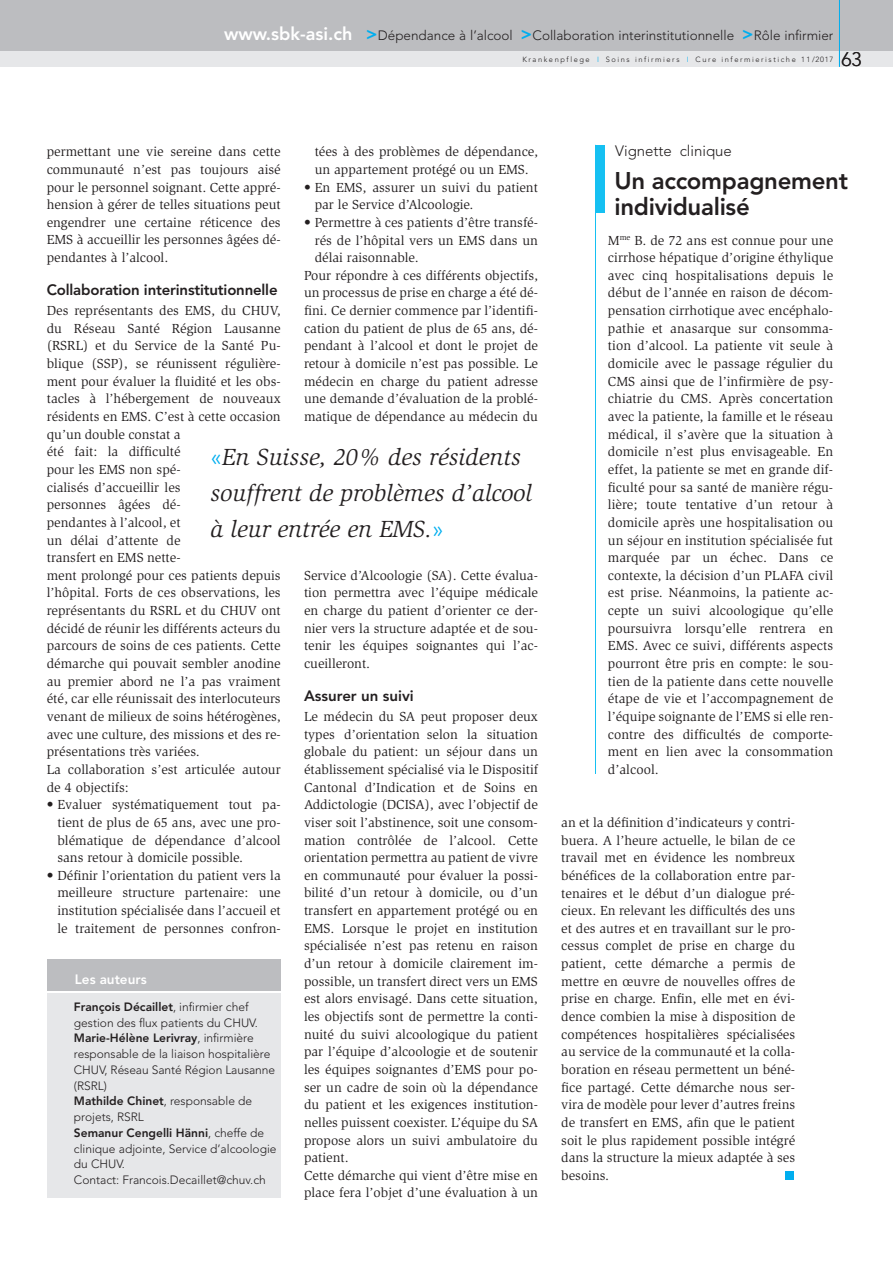
<style>
.page{position:relative;width:893px;height:1263px;background:#fff}
.page>*{position:absolute;margin:0;border:0;box-sizing:border-box;transform-origin:0 0}
.t1{font:italic 24px/36px "Slimbach";color:#231f20}
.t2{font:800 24px/25.5px "Avenir";letter-spacing:-.01em;color:#231f20}
.t3{font:300 19.5px "Avenir";color:#231f20}
.t4{font:800 15px "Avenir";letter-spacing:-.01em;color:#231f20}
.t5{font:300 15px "Avenir";color:#231f20}
.t6{font:13.5px/17.7px "Slimbach";color:#231f20;text-align:justify}
.t7{font:300 13.5px "Avenir";color:#231f20}
.t8{font:800 13.5px "Avenir";color:#fff}
.t9{font:300 12px/15.8px "Avenir";color:#231f20}
.t10{font:300 7.5px "Avenir";letter-spacing:.21em;color:#231f20}
.s1{font-weight:800;font-size:18px;color:#fff}
.s2{font-weight:800;font-size:18px;color:#00aeef}
.s3{color:#00aeef}
.s4{font-family:"Avenir";font-weight:300;font-style:normal;color:#00aeef}
.s5{font-weight:800}
</style>
<div class="page">
<div style="left:0;top:51px;width:893px;height:16px;background:#e6e7e9"></div>
<div style="left:785px;top:1171px;width:9px;height:9px;background:#00aeef"></div>
<div style="left:0;top:0;width:893px;height:51px;background:#bcbdc0"></div>
<hr style="left:839px;top:0;width:1px;height:67px;background:#00aeef">
<div style="left:47px;top:993px;width:234px;height:204px;background:#e6e7e9"></div>
<div style="left:47px;top:959px;width:234px;height:31px;background:#bcbdc0"></div>
<div style="left:595px;top:145px;width:10px;height:68px;background:#15c0f2"></div>
<hr style="left:595px;top:145px;width:1px;height:629px;background:#15c0f2">
<p class="t7" style="left:224px;top:30px;width:611px"><span class="s1">www.sbk-asi.ch</span> <span class="s2">&gt;</span>Dépendance à l’alcool <span class="s2">&gt;</span>Collaboration interinstitutionnelle <span class="s2">&gt;</span>Rôle infirmier</p>
<p class="t10" style="left:522px;top:56px;width:313px">Krankenpflege <span class="s3">I</span> Soins infirmiers <span class="s3">I</span> Cure infermieristiche 11/2017</p>
<h2 class="t3" style="left:841px;top:51px;width:22px">63</h2>
<p class="t6" style="left:315px;top:144px;width:225px">tées à des problèmes de dépendance, un appartement protégé ou un EMS.</p>
<p class="t6" style="left:315px;top:179px;width:225px;text-indent:-11px">• En EMS, assurer un suivi du patient par le Service d’Alcoologie.</p>
<p class="t6" style="left:304px;top:214px;width:235px">• Permettre à ces patients d’être transfé-</p>
<p class="t6" style="left:315px;top:232px;width:225px">rés de l’hôpital vers un EMS dans un</p>
<p class="t6" style="left:315px;top:250px;width:105px">délai raisonnable.</p>
<p class="t6" style="left:304px;top:267px;width:235px">Pour répondre à ces différents objectifs,</p>
<p class="t6" style="left:304px;top:285px;width:235px">un processus de prise en charge a été dé-</p>
<p class="t6" style="left:304px;top:303px;width:235px">fini. Ce dernier commence par l’identifi-</p>
<p class="t6" style="left:304px;top:320px;width:235px">cation du patient de plus de 65 ans, dé-</p>
<p class="t6" style="left:304px;top:338px;width:235px">pendant à l’alcool et dont le projet de</p>
<p class="t6" style="left:304px;top:356px;width:235px">retour à domicile n’est pas possible. Le</p>
<p class="t6" style="left:304px;top:373px;width:235px">médecin en charge du patient adresse</p>
<p class="t6" style="left:304px;top:391px;width:235px">une demande d’évaluation de la problé-</p>
<p class="t6" style="left:304px;top:409px;width:235px">matique de dépendance au médecin du</p>
<p class="t6" style="left:47px;top:144px;width:235px">permettant une vie sereine dans cette communauté n’est pas toujours aisé pour le personnel soignant. Cette appré&shy;hension à gérer de telles situations peut engendrer une certaine réticence des EMS à accueillir les personnes âgées dé&shy;pendantes à l’alcool.</p>
<p class="t4" style="left:47px;top:284px;width:232px">Collaboration interinstitutionnelle</p>
<p class="t6" style="left:47px;top:303px;width:235px;text-align:left">Des représentants des EMS, du CHUV, du Réseau Santé Région Lausanne (RSRL) et du Service de la Santé Pu&shy;blique (SSP), se réunissent régulière&shy;ment pour évaluer la fluidité et les obs&shy;tacles à l’hébergement de nouveaux résidents en EMS. C’est à cette occasion qu’un double constat a<br>été fait: la difficulté<br>pour les EMS non spé-<br>cialisés d’accueillir les<br>personnes âgées dé-<br>pendantes à l’alcool, et<br>un délai d’attente de<br>transfert en EMS nette-<br>ment prolongé pour ces patients depuis l’hôpital. Forts de ces observations, les représentants du RSRL et du CHUV ont décidé de réunir les différents acteurs du parcours de soins de ces patients. Cette démarche qui pouvait sembler anodine au premier abord ne l’a pas vraiment été, car elle réunissait des interlocuteurs venant de milieux de soins hétérogènes, avec une culture, des missions et des re&shy;présentations très variées.<br>La collaboration s’est articulée autour de 4 objectifs:</p>
<p class="t6" style="left:57px;top:797px;width:225px;text-indent:-11px">• Evaluer systématiquement tout pa&shy;tient de plus de 65 ans, avec une pro&shy;blématique de dépendance d’alcool sans retour à domicile possible.</p>
<p class="t6" style="left:57px;top:867px;width:225px;text-indent:-11px">• Définir l’orientation du patient vers la meilleure structure partenaire: une institution spécialisée dans l’accueil et le traitement de personnes confron-</p>
<h1 class="t1" style="left:211px;top:441px;width:323px"><span class="s4">«</span>En Suisse, 20% des résidents souffrent de problèmes d’alcool à leur entrée en EMS.<span class="s4">»</span></h1>
<p class="t6" style="left:304px;top:567px;width:235px">Service d’Alcoologie (SA). Cette évalua&shy;tion permettra avec l’équipe médicale en charge du patient d’orienter ce der&shy;nier vers la structure adaptée et de sou&shy;tenir les équipes soignantes qui l’ac&shy;cueilleront.</p>
<p class="t4" style="left:304px;top:689px;width:111px">Assurer un suivi</p>
<p class="t6" style="left:304px;top:709px;width:235px;text-align:left">Le médecin du SA peut proposer deux types d’orientation selon la situation globale du patient: un séjour dans un établissement spécialisé via le Dispositif Cantonal d’Indication et de Soins en Addictologie (DCISA), avec l’objectif de viser soit l’abstinence, soit une consom&shy;mation contrôlée de l’alcool. Cette orientation permettra au patient de vivre en communauté pour évaluer la possi&shy;bilité d’un retour à domicile, ou d’un transfert en appartement protégé ou en EMS. Lorsque le projet en institution spécialisée n’est pas retenu en raison d’un retour à domicile clairement im&shy;possible, un transfert direct vers un EMS est alors envisagé. Dans cette situation, les objectifs sont de permettre la conti&shy;nuité du suivi alcoologique du patient par l’équipe d’alcoologie et de soutenir les équipes soignantes d’EMS pour po&shy;ser un cadre de soin où la dépendance du patient et les exigences institution&shy;nelles puissent coexister. L’équipe du SA propose alors un suivi ambulatoire du patient.<br>Cette démarche qui vient d’être mise en place fera l’objet d’une évaluation à un</p>
<p class="t8" style="left:75px;top:974px;width:73px">Les auteurs</p>
<p class="t9" style="left:74px;top:1000px;width:204px"><span class="s5">François Décaillet</span>, infirmier chef gestion des flux patients du CHUV.<br><span class="s5">Marie-Hélène Lerivray</span>, infirmière responsable de la liaison hospitalière<br>CHUV, Réseau Santé Région Lausanne (RSRL)<br><span class="s5">Mathilde Chinet</span>, responsable de projets, RSRL<br><span class="s5">Semanur Cengelli Hänni</span>, cheffe de clinique adjointe, Service d’alcoologie du CHUV.<br>Contact: Francois.Decaillet@chuv.ch</p>
<p class="t5" style="left:615px;top:145px;width:118px">Vignette clinique</p>
<h1 class="t2" style="left:614px;top:170px;width:235px">Un accompagnement individualisé</h1>
<p class="t6" style="left:608px;top:232px;width:227px">M<sup>me</sup> B. de 72 ans est connue pour une cirrhose hépatique d’origine éthylique avec cinq hospitalisations depuis le début de l’année en raison de décom&shy;pensation cirrhotique avec encéphalo&shy;pathie et anasarque sur consomma&shy;tion d’alcool. La patiente vit seule à domicile avec le passage régulier du CMS ainsi que de l’infirmière de psy&shy;chiatrie du CMS. Après concertation avec la patiente, la famille et le réseau médical, il s’avère que la situation à domicile n’est plus envisageable. En effet, la patiente se met en grande dif&shy;ficulté pour sa santé de manière régu&shy;lière; toute tentative d’un retour à domicile après une hospitalisation ou un séjour en institution spécialisée fut marquée par un échec. Dans ce contexte, la décision d’un PLAFA civil est prise. Néanmoins, la patiente ac&shy;cepte un suivi alcoologique qu’elle poursuivra lorsqu’elle rentrera en EMS. Avec ce suivi, différents aspects pourront être pris en compte: le sou&shy;tien de la patiente dans cette nouvelle étape de vie et l’accompagnement de l’équipe soignante de l’EMS si elle ren&shy;contre des difficultés de comporte&shy;ment en lien avec la consommation d’alcool.</p>
<p class="t6" style="left:561px;top:814px;width:235px">an et la définition d’indicateurs y contri&shy;buera. A l’heure actuelle, le bilan de ce travail met en évidence les nombreux bénéfices de la collaboration entre par&shy;tenaires et le début d’un dialogue pré&shy;cieux. En relevant les difficultés des uns et des autres et en travaillant sur le pro&shy;cessus complet de prise en charge du patient, cette démarche a permis de mettre en œuvre de nouvelles offres de prise en charge. Enfin, elle met en évi&shy;dence combien la mise à disposition de compétences hospitalières spécialisées au service de la communauté et la colla&shy;boration en réseau permettent un béné&shy;fice partagé. Cette démarche nous ser&shy;vira de modèle pour lever d’autres freins de transfert en EMS, afin que le patient soit le plus rapidement possible intégré dans la structure la mieux adaptée à ses besoins.</p>
</div>
